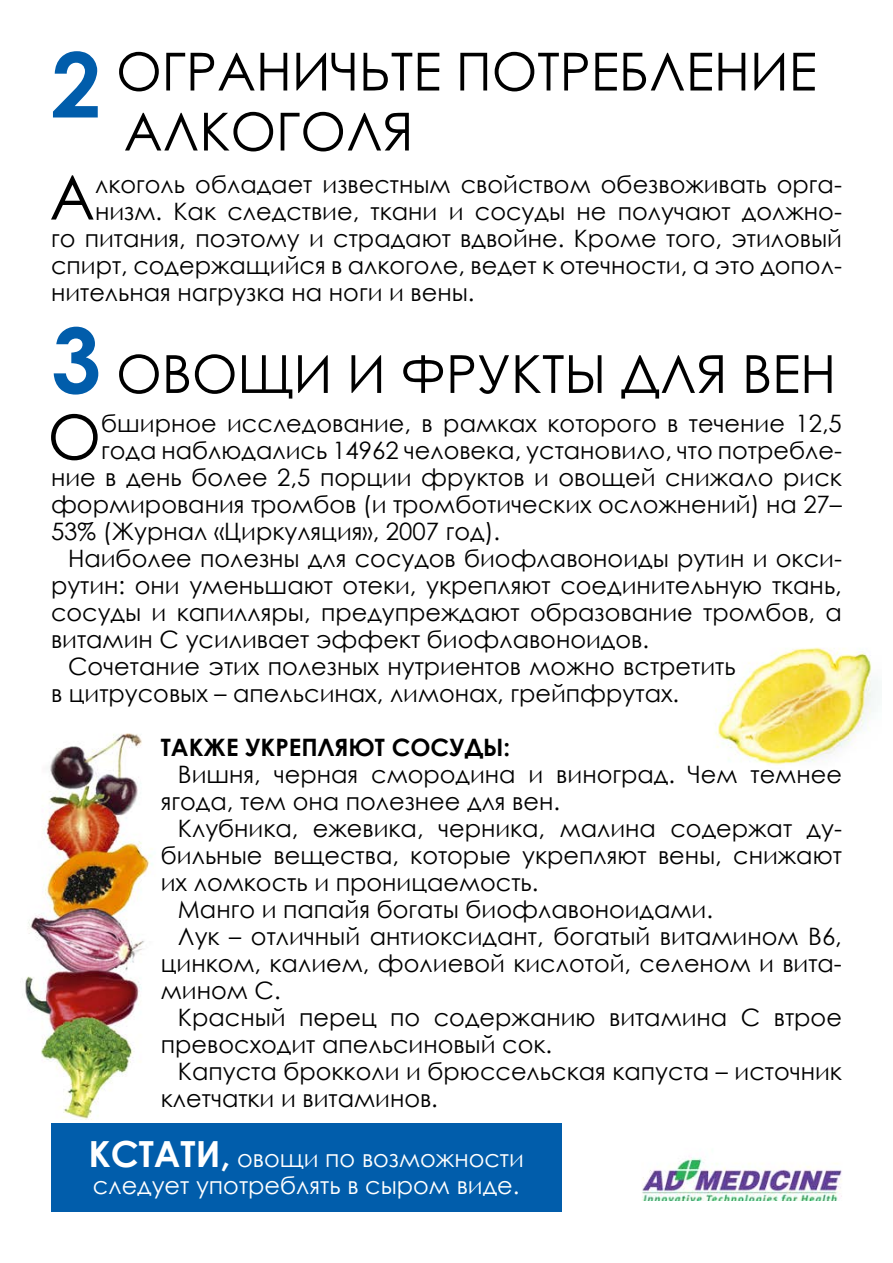
<style>
.page{position:relative;width:893px;height:1263px;background:#fff}
.page>*{position:absolute;margin:0;border:0;box-sizing:border-box;transform-origin:0 0}
.t1{font:61.65px "Century Gothic";color:#000}
.t2{font:52.5px/60px "Century Gothic";color:#000}
.t3{font:24px/27px "Century Gothic";color:#000}
.t4{font:24px/27px "Century Gothic";color:#fff}
.t5{font:700 24px "Century Gothic";color:#000}
.s1{font-weight:700;font-size:90px;color:#015dab}
.s2{font-weight:700;font-size:36px}
</style>
<div class="page">
<img style="left:25px;top:647px;width:853px;height:553px">
<div style="left:51px;top:1123px;width:510px;height:88px;background:#015dab"></div>
<h2 class="t2" style="left:124px;top:41px;width:695px;text-indent:-73px"><span class="s1">2</span> ОГРАНИЧЬТЕ ПОТРЕБЛЕНИЕ<br>АЛКОГОЛЯ</h2>
<h1 class="t1" style="left:50px;top:154px;width:47px">А</h1>
<p class="t3" style="left:95px;top:170px;width:748px">лкоголь обладает известным свойством обезвоживать орга-</p>
<p class="t3" style="left:95px;top:197px;width:748px">низм. Как следствие, ткани и сосуды не получают должно-</p>
<p class="t3" style="left:51px;top:224px;width:792px">го питания, поэтому и страдают вдвойне. Кроме того, этиловый</p>
<p class="t3" style="left:51px;top:251px;width:792px">спирт, содержащийся в алкоголе, ведет к отечности, а это допол-</p>
<p class="t3" style="left:51px;top:278px;width:425px">нительная нагрузка на ноги и вены.</p>
<h2 class="t2" style="left:51px;top:343px;width:786px"><span class="s1">3</span> ОВОЩИ И ФРУКТЫ ДЛЯ ВЕН</h2>
<h1 class="t1" style="left:48px;top:394px;width:55px">О</h1>
<p class="t3" style="left:101px;top:410px;width:742px">бширное исследование, в рамках которого в течение 12,5</p>
<p class="t3" style="left:101px;top:437px;width:742px">года наблюдались 14962 человека, установило, что потребле-</p>
<p class="t3" style="left:51px;top:464px;width:792px">ние в день более 2,5 порции фруктов и овощей снижало риск</p>
<p class="t3" style="left:51px;top:491px;width:792px">формирования тромбов (и тромботических осложнений) на 27–</p>
<p class="t3" style="left:51px;top:518px;width:451px">53% (Журнал «Циркуляция», 2007 год).</p>
<p class="t3" style="left:68px;top:545px;width:775px">Наиболее полезны для сосудов биофлавоноиды рутин и окси-</p>
<p class="t3" style="left:51px;top:572px;width:792px">рутин: они уменьшают отеки, укрепляют соединительную ткань,</p>
<p class="t3" style="left:51px;top:599px;width:792px">сосуды и капилляры, предупреждают образование тромбов, а</p>
<p class="t3" style="left:51px;top:626px;width:599px">витамин С усиливает эффект биофлавоноидов.</p>
<p class="t3" style="left:68px;top:653px;width:669px">Сочетание этих полезных нутриентов можно встретить</p>
<p class="t3" style="left:51px;top:680px;width:630px">в цитрусовых – апельсинах, лимонах, грейпфрутах.</p>
<p class="t5" style="left:161px;top:729px;width:351px">ТАКЖЕ УКРЕПЛЯЮТ СОСУДЫ:</p>
<p class="t3" style="left:161px;top:761px;width:683px;text-indent:17px">Вишня, черная смородина и виноград. Чем темнее ягода, тем она полезнее для вен.</p>
<p class="t3" style="left:178px;top:815px;width:666px">Клубника, ежевика, черника, малина содержат ду-</p>
<p class="t3" style="left:161px;top:842px;width:683px">бильные вещества, которые укрепляют вены, снижают</p>
<p class="t3" style="left:161px;top:869px;width:379px">их ломкость и проницаемость.</p>
<p class="t3" style="left:178px;top:896px;width:537px">Манго и папайя богаты биофлавоноидами.</p>
<p class="t3" style="left:178px;top:923px;width:666px">Лук – отличный антиоксидант, богатый витамином B6,</p>
<p class="t3" style="left:161px;top:950px;width:683px">цинком, калием, фолиевой кислотой, селеном и вита-</p>
<p class="t3" style="left:161px;top:977px;width:121px">мином C.</p>
<p class="t3" style="left:178px;top:1004px;width:666px">Красный перец по содержанию витамина С втрое</p>
<p class="t3" style="left:161px;top:1031px;width:393px">превосходит апельсиновый сок.</p>
<p class="t3" style="left:178px;top:1058px;width:666px">Капуста брокколи и брюссельская капуста – источник</p>
<p class="t3" style="left:161px;top:1085px;width:279px">клетчатки и витаминов.</p>
<p class="t4" style="left:88px;top:1145px;width:437px"><span class="s2">КСТАТИ,</span> овощи по возможности следует употреблять в сыром виде.</p>
</div>
